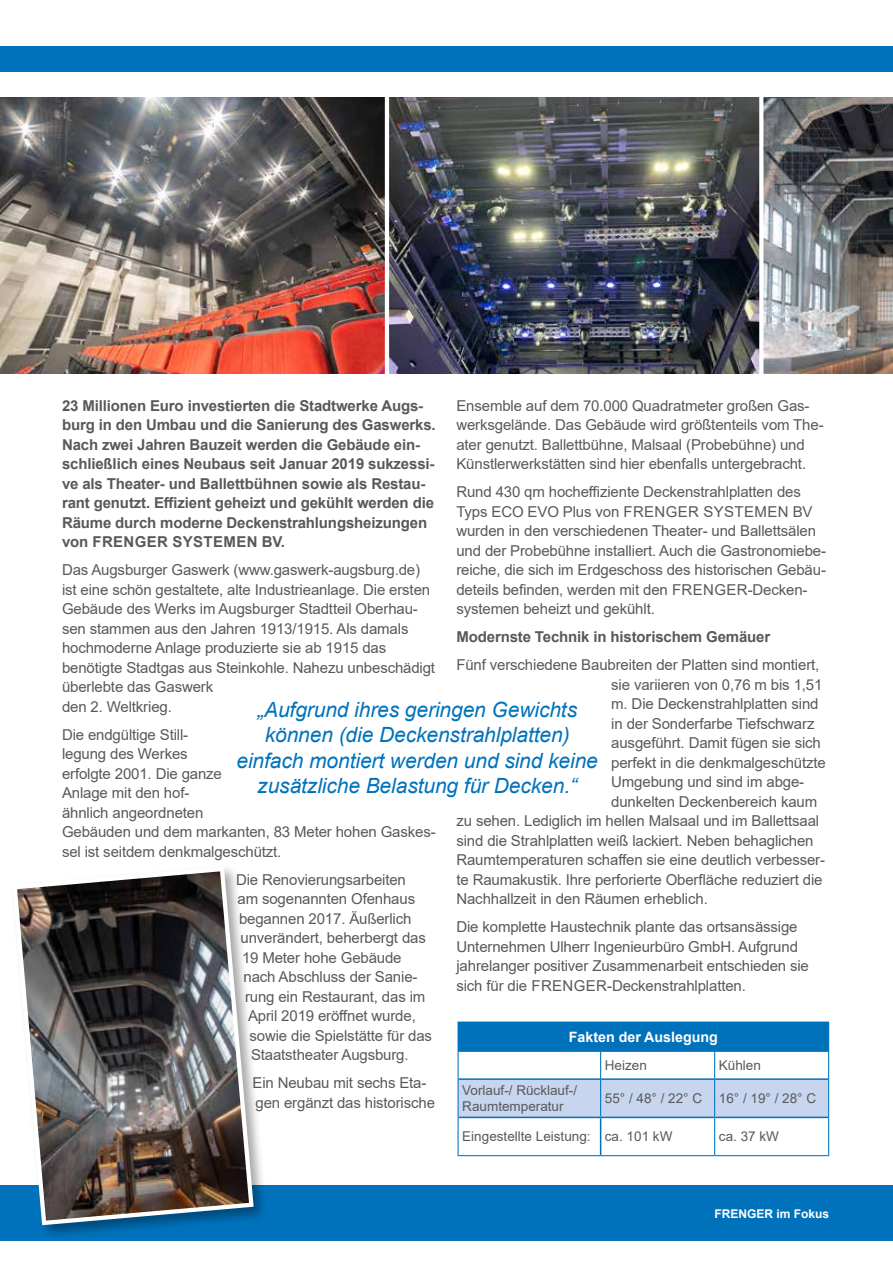
<style>
.page{position:relative;width:893px;height:1263px;background:#fff}
.page>*{position:absolute;margin:0;border:0;box-sizing:border-box;transform-origin:0 0}
.t1{font:italic 21px/25.5px "Arial";letter-spacing:-.005em;color:#0072bc;text-align:center}
.t2{font:15px/19.5px "Arial";letter-spacing:-.01em;color:#58595b}
.t3{font:700 15px/19.5px "Arial";letter-spacing:-.01em;color:#58595b}
.t4{font:700 14.25px "Arial";color:#fff}
.t5{font:13.5px/16.5px "Arial";color:#58595b}
.t6{font:700 12px "Arial";color:#fff}
</style>
<div class="page">
<div style="left:0;top:1185px;width:893px;height:56px;background:#0072bc"></div>
<div style="left:0;top:46px;width:893px;height:26px;background:#0072bc"></div>
<hr style="left:458px;top:1021px;width:143px;height:2px;background:#0072bc">
<hr style="left:601px;top:1021px;width:114px;height:2px;background:#0072bc">
<hr style="left:715px;top:1021px;width:114px;height:2px;background:#0072bc">
<svg style="left:458px;top:1023px;width:371px;height:133px"></svg>
<hr style="left:600px;top:1079px;width:1px;height:38px;background:#0072bc">
<img style="left:0;top:97px;width:385px;height:277px">
<img style="left:389px;top:97px;width:504px;height:277px">
<div style="left:10px;top:864px;width:258px;height:376px;background:#000;opacity:.35"></div>
<img style="left:10px;top:864px;width:246px;height:363px">
<svg style="left:759px;top:97px;width:4px;height:277px"></svg>
<p class="t2" style="left:456px;top:395px;width:369px">Ensemble auf dem 70.000 Quadratmeter großen Gas&shy;werksgelände. Das Gebäude wird größtenteils vom The&shy;ater genutzt. Ballettbühne, Malsaal (Probebühne) und Künstlerwerkstätten sind hier ebenfalls untergebracht.</p>
<p class="t2" style="left:456px;top:482px;width:346px">Rund 430 qm hocheffiziente Deckenstrahlplatten des<br>Typs ECO EVO Plus von Frenger</p>
<p class="t3" style="left:62px;top:396px;width:375px">23 Millionen Euro investierten die Stadtwerke Augs&shy;burg in den Umbau und die Sanierung des Gaswerks.<br>Nach zwei Jahren Bauzeit werden die Gebäude ein&shy;schließlich eines Neubaus seit Januar 2019 sukzessi&shy;ve als Theater- und Ballettbühnen sowie als Restau&shy;rant genutzt. Effizient geheizt und gekühlt werden die Räume durch moderne Deckenstrahlungsheizungen von Frenger</p>
<p class="t2" style="left:703px;top:501px;width:22px">Systemen</p>
<p class="t2" style="left:456px;top:501px;width:371px;text-indent:336px">BV wurden in den verschiedenen Theater- und Ballettsälen und der Probebühne installiert. Auch die Gastronomiebe&shy;reiche, die sich im Erdgeschoss des historischen Gebäu&shy;deteils befinden, werden mit den Frenger</p>
<p class="t3" style="left:173px;top:532px;width:33px">Systemen</p>
<p class="t3" style="left:262px;top:532px;width:25px">BV.</p>
<p class="t2" style="left:62px;top:560px;width:375px">Das Augsburger Gaswerk (www.gaswerk-augsburg.de) ist eine schön gestaltete, alte Industrieanlage. Die ersten Gebäude des Werks im Augsburger Stadtteil Oberhau&shy;sen stammen aus den Jahren 1913/1915. Als damals hochmoderne Anlage produzierte sie ab 1915 das benötigte Stadtgas aus Steinkohle. Nahezu unbeschädigt überlebte das Gaswerk<br>den 2. Weltkrieg.</p>
<p class="t2" style="left:62px;top:724px;width:375px">Die endgültige Still-<br>legung des Werkes<br>erfolgte 2001. Die ganze<br>Anlage mit den hof-<br>ähnlich angeordneten<br>Gebäuden und dem markanten, 83 Meter hohen Gaskes&shy;sel ist seitdem denkmalgeschützt.</p>
<p class="t2" style="left:236px;top:869px;width:171px">Die Renovierungsarbeiten</p>
<p class="t2" style="left:238px;top:889px;width:179px">am sogenannten Ofenhaus</p>
<p class="t2" style="left:239px;top:908px;width:174px">begannen 2017. Äußerlich</p>
<p class="t2" style="left:241px;top:928px;width:187px">unverändert, beherbergt das</p>
<p class="t2" style="left:242px;top:947px;width:161px">19 Meter hohe Gebäude</p>
<p class="t2" style="left:244px;top:967px;width:175px">nach Abschluss der Sanie-</p>
<p class="t2" style="left:245px;top:986px;width:182px">rung ein Restaurant, das im</p>
<p class="t2" style="left:248px;top:1006px;width:169px">April 2019 eröffnet wurde,</p>
<p class="t2" style="left:250px;top:1025px;width:184px">sowie die Spielstätte für das</p>
<p class="t2" style="left:251px;top:1045px;width:159px">Staatstheater Augsburg.</p>
<p class="t2" style="left:253px;top:1073px;width:184px">Ein Neubau mit sechs Eta&shy;gen ergänzt das historische</p>
<p class="t2" style="left:748px;top:579px;width:61px">-Decken-</p>
<p class="t2" style="left:456px;top:599px;width:200px">systemen beheizt und gekühlt.</p>
<p class="t3" style="left:456px;top:627px;width:315px">Modernste Technik in historischem Gemäuer</p>
<p class="t2" style="left:456px;top:655px;width:364px">Fünf verschiedene Baubreiten der Platten sind montiert,</p>
<p class="t2" style="left:611px;top:674px;width:213px">sie variieren von 0,76 m bis 1,51</p>
<p class="t2" style="left:611px;top:694px;width:209px">m. Die Deckenstrahlplatten sind</p>
<p class="t2" style="left:611px;top:713px;width:205px">in der Sonderfarbe Tiefschwarz</p>
<p class="t2" style="left:611px;top:733px;width:211px">ausgeführt. Damit fügen sie sich</p>
<p class="t2" style="left:611px;top:752px;width:216px">perfekt in die denkmalgeschützte</p>
<p class="t2" style="left:611px;top:772px;width:195px">Umgebung und sind im abge-</p>
<p class="t2" style="left:611px;top:791px;width:208px">dunkelten Deckenbereich kaum</p>
<p class="t2" style="left:456px;top:811px;width:364px">zu sehen. Lediglich im hellen Malsaal und im Ballettsaal</p>
<p class="t2" style="left:456px;top:830px;width:359px">sind die Strahlplatten weiß lackiert. Neben behaglichen</p>
<p class="t2" style="left:456px;top:850px;width:370px">Raumtemperaturen schaffen sie eine deutlich verbesser-</p>
<p class="t2" style="left:456px;top:869px;width:368px">te Raumakustik. Ihre perforierte Oberfläche reduziert die</p>
<p class="t2" style="left:456px;top:889px;width:253px">Nachhallzeit in den Räumen erheblich.</p>
<p class="t2" style="left:456px;top:917px;width:354px">Die komplette Haustechnik plante das ortsansässige Unternehmen Ulherr Ingenieurbüro GmbH. Aufgrund jahrelanger positiver Zusammenarbeit entschieden sie sich für die Frenger</p>
<h1 class="t1" style="left:236px;top:697px;width:363px">„Aufgrund ihres geringen Gewichts können (die Deckenstrahlplatten) einfach montiert werden und sind keine zusätzliche Belastung für Decken.“</h1>
<p class="t2" style="left:607px;top:975px;width:140px">-Deckenstrahlplatten.</p>
<p class="t4" style="left:569px;top:1027px;width:151px">Fakten der Auslegung</p>
<p class="t5" style="left:605px;top:1057px;width:44px">Heizen</p>
<p class="t5" style="left:719px;top:1057px;width:44px">Kühlen</p>
<p class="t5" style="left:462px;top:1082px;width:116px">Vorlauf-/ Rücklauf-/<br>Raumtemperatur</p>
<p class="t5" style="left:605px;top:1090px;width:213px">55° / 48° / 22° C 16° / 19° / 28° C</p>
<p class="t5" style="left:462px;top:1128px;width:212px">Eingestellte Leistung: ca. 101 kW</p>
<p class="t5" style="left:719px;top:1128px;width:62px">ca. 37 kW</p>
<p class="t6" style="left:714px;top:1205px;width:116px">FRENGER im Fokus</p>
</div>
